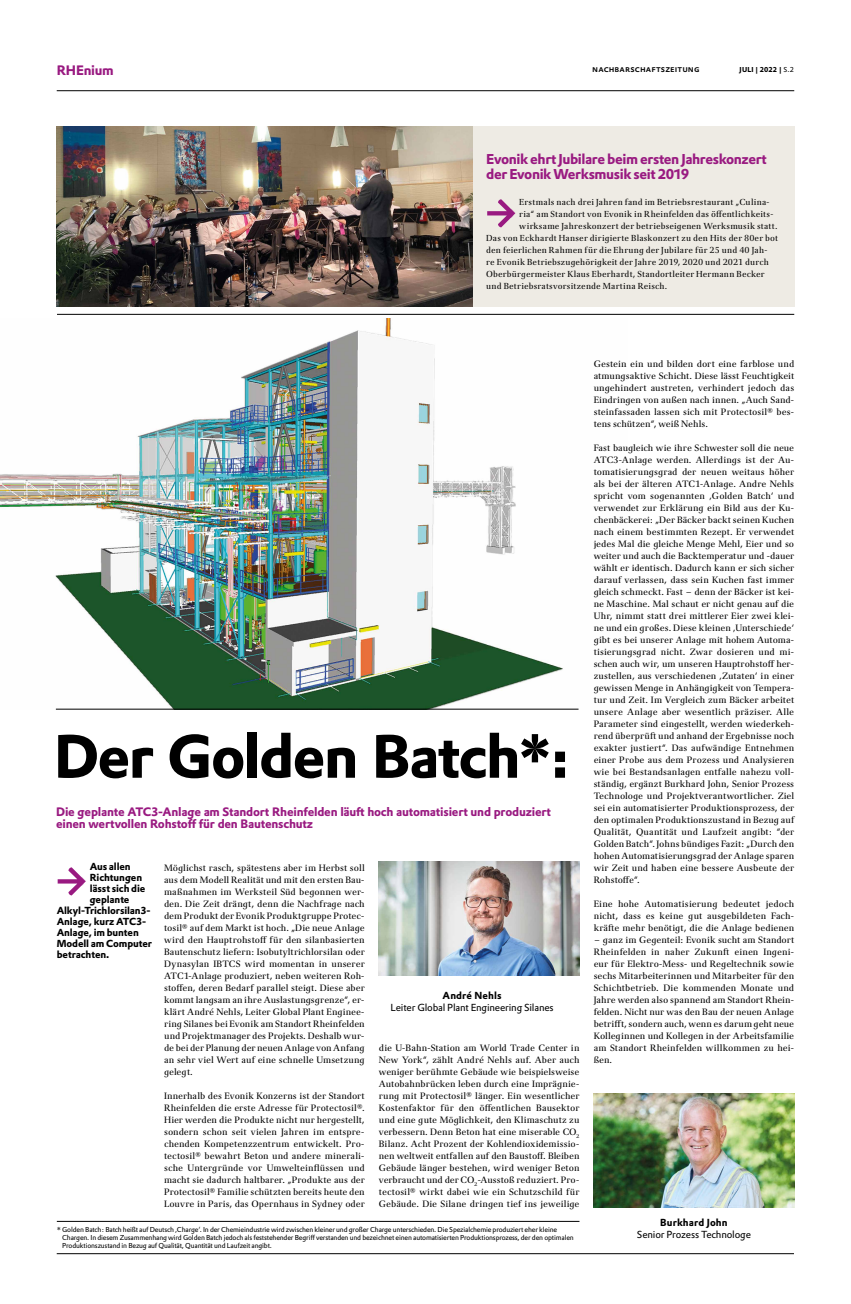
<style>
.page{position:relative;width:851px;height:1304px;background:#fff}
.page>*{position:absolute;margin:0;border:0;box-sizing:border-box;transform-origin:0 0}
.t1{font:700 60px "Evonik Prokyon";letter-spacing:-.035em;color:#000}
.t2{font:700 14px/15px "Evonik Prokyon";letter-spacing:-.03em;color:#991a81}
.t3{font:700 13.4px "Evonik Prokyon";letter-spacing:-.015em;color:#991a81}
.t4{font:700 12px/12px "Evonik Prokyon";letter-spacing:-.02em;color:#991a81}
.t5{font:700 10px "Evonik Prokyon";letter-spacing:-.01em;color:#000}
.t6{font:10px "Evonik Prokyon";letter-spacing:-.015em;color:#000}
.t7{font:700 10px "Evonik Prokyon";letter-spacing:.01em;color:#000}
.t8{font:9px/12px "Evonik Antares";color:#000;text-align:justify}
.t9{font:500 9px "Evonik Prokyon";letter-spacing:.015em;color:#000}
.t10{font:8.5px "Evonik Antares";letter-spacing:.02em;color:#000}
.t11{font:7px/8px "Evonik Prokyon";letter-spacing:-.02em;color:#000}
.t12{font:700 7px "Evonik Prokyon";letter-spacing:.02em;color:#000}
.s1{font-weight:400}
</style>
<div class="page">
<img style="left:0;top:319px;width:579px;height:390px">
<hr style="left:57px;top:1253px;width:736px;height:1px;background:#000">
<svg style="left:58px;top:867px;width:28px;height:28px"></svg>
<hr style="left:57px;top:91px;width:737px;height:1px;background:#000">
<hr style="left:57px;top:314px;width:737px;height:1px;background:#000">
<div style="left:472px;top:126px;width:322px;height:181px;background:#eeebe4"></div>
<hr style="left:57px;top:1221px;width:522px;height:1px;background:#000">
<img style="left:57px;top:126px;width:415px;height:181px">
<svg style="left:487px;top:199px;width:28px;height:28px"></svg>
<img style="left:593px;top:1093px;width:201px;height:114px">
<img style="left:379px;top:861px;width:200px;height:114px">
<hr style="left:56px;top:709px;width:522px;height:1px;background:#000">
<h3 class="t3" style="left:57px;top:60px;width:59px">RHEnium</h3>
<p class="t9" style="left:592px;top:62px;width:109px">Nachbarschaftszeitung</p>
<p class="t12" style="left:739px;top:64px;width:56px">JULI | 2022 | <span class="s1">S.2</span></p>
<h2 class="t2" style="left:486px;top:150px;width:282px">Evonik ehrt Jubilare beim ersten Jahreskonzert der Evonik Werksmusik seit 2019</h2>
<p class="t10" style="left:519px;top:195px;width:252px">Erstmals nach drei Jahren fand im Betriebsrestaurant „Culina-</p>
<p class="t10" style="left:519px;top:207px;width:256px">ria“ am Standort von Evonik in Rheinfelden das öffentlichkeits-</p>
<p class="t10" style="left:519px;top:219px;width:260px">wirksame Jahreskonzert der betriebseigenen Werksmusik statt.</p>
<p class="t10" style="left:486px;top:231px;width:293px">Das von Eckhardt Hanser dirigierte Blaskonzert zu den Hits der 80er bot</p>
<p class="t10" style="left:486px;top:243px;width:283px">den feierlichen Rahmen für die Ehrung der Jubilare für 25 und 40 Jah-</p>
<p class="t10" style="left:486px;top:255px;width:284px">re Evonik Betriebszugehörigkeit der Jahre 2019, 2020 und 2021 durch</p>
<p class="t10" style="left:486px;top:267px;width:280px">Oberbürgermeister Klaus Eberhardt, Standortleiter Hermann Becker</p>
<p class="t10" style="left:486px;top:279px;width:182px">und Betriebsratsvorsitzende Martina Reisch.</p>
<h1 class="t1" style="left:54px;top:708px;width:518px">Der Golden Batch*:</h1>
<h3 class="t4" style="left:56px;top:805px;width:496px">Die geplante ATC3-Anlage am Standort Rheinfelden läuft hoch automatisiert und produziert einen wertvollen Rohstoff für den Bautenschutz</h3>
<p class="t5" style="left:90px;top:859px;width:43px">Aus allen</p>
<p class="t5" style="left:90px;top:870px;width:54px">Richtungen</p>
<p class="t5" style="left:90px;top:881px;width:57px">lässt sich die</p>
<p class="t5" style="left:90px;top:892px;width:41px">geplante</p>
<p class="t5" style="left:57px;top:903px;width:95px">Alkyl-Trichlorsilan3-</p>
<p class="t5" style="left:57px;top:914px;width:91px">Anlage, kurz ATC3-</p>
<p class="t5" style="left:57px;top:925px;width:84px">Anlage, im bunten</p>
<p class="t5" style="left:57px;top:936px;width:97px">Modell am Computer</p>
<p class="t5" style="left:57px;top:947px;width:54px">betrachten.</p>
<p class="t8" style="left:164px;top:861px;width:202px">Möglichst rasch, spätestens aber im Herbst soll aus dem Modell Realität und mit den ersten Bau&shy;maßnahmen im Werksteil Süd begonnen wer&shy;den. Die Zeit drängt, denn die Nachfrage nach dem Produkt der Evonik Produktgruppe Protec&shy;tosil® auf dem Markt ist hoch. „Die neue Anlage wird den Hauptrohstoff für den silanbasierten Bautenschutz liefern: Isobutyltrichlorsilan oder Dynasylan IBTCS wird momentan in unserer ATC1-Anlage produziert, neben weiteren Roh&shy;stoffen, deren Bedarf parallel steigt. Diese aber kommt langsam an ihre Auslastungsgrenze“, er&shy;klärt André Nehls, Leiter Global Plant Enginee&shy;ring Silanes bei Evonik am Standort Rheinfelden und Projektmanager des Projekts. Deshalb wur&shy;de bei der Planung der neuen Anlage von Anfang an sehr viel Wert auf eine schnelle Umsetzung gelegt.</p>
<p class="t8" style="left:164px;top:1089px;width:202px">Innerhalb des Evonik Konzerns ist der Standort Rheinfelden die erste Adresse für Protectosil®.<br>Hier werden die Produkte nicht nur hergestellt, sondern schon seit vielen Jahren im entspre&shy;chenden Kompetenzzentrum entwickelt. Pro&shy;tectosil® bewahrt Beton und andere minerali&shy;sche Untergründe vor Umwelteinflüssen und macht sie dadurch haltbarer. „Produkte aus der Protectosil® Familie schützten bereits heute den Louvre in Paris, das Opernhaus in Sydney oder</p>
<p class="t7" style="left:442px;top:987px;width:60px">André Nehls</p>
<p class="t6" style="left:390px;top:999px;width:165px">Leiter Global Plant Engineering Silanes</p>
<p class="t8" style="left:379px;top:1041px;width:202px">die U-Bahn-Station am World Trade Center in New York“, zählt André Nehls auf. Aber auch weniger berühmte Gebäude wie beispielsweise Autobahnbrücken leben durch eine Imprägnie&shy;rung mit Protectosil® länger. Ein wesentlicher Kostenfaktor für den öffentlichen Bausektor und eine gute Möglichkeit, den Klimaschutz zu verbessern. Denn Beton hat eine miserable CO<sub>2<br></sub>Bilanz. Acht Prozent der Kohlendioxidemissio&shy;nen weltweit entfallen auf den Baustoff. Bleiben Gebäude länger bestehen, wird weniger Beton verbraucht und der CO<sub>2</sub>-Ausstoß reduziert. Pro&shy;tectosil® wirkt dabei wie ein Schutzschild für Gebäude. Die Silane dringen tief ins jeweilige</p>
<p class="t11" style="left:62px;top:1225px;width:513px;text-indent:-5px">* Golden Batch: Batch heißt auf Deutsch ‚Charge‘. In der Chemieindustrie wird zwischen kleiner und großer Charge unterschieden. Die Spezialchemie produziert eher kleine<br>Chargen. In diesem Zusammenhang wird Golden Batch jedoch als feststehender Begriff verstanden und bezeichnet einen automatisierten Produktionsprozess, der den optimalen<br>Produktionszustand in Bezug auf Qualität, Quantität und Laufzeit angibt.</p>
<p class="t8" style="left:593px;top:357px;width:202px">Gestein ein und bilden dort eine farblose und atmungsaktive Schicht. Diese lässt Feuchtigkeit ungehindert austreten, verhindert jedoch das Eindringen von außen nach innen. „Auch Sand&shy;steinfassaden lassen sich mit Protectosil® bes&shy;tens schützen“, weiß Nehls.</p>
<p class="t8" style="left:593px;top:441px;width:202px">Fast baugleich wie ihre Schwester soll die neue ATC3-Anlage werden. Allerdings ist der Au&shy;tomatisierungsgrad der neuen weitaus höher als bei der älteren ATC1-Anlage. Andre Nehls spricht vom sogenannten ‚Golden Batch‘ und verwendet zur Erklärung ein Bild aus der Ku&shy;chenbäckerei: „Der Bäcker backt seinen Kuchen nach einem bestimmten Rezept. Er verwendet jedes Mal die gleiche Menge Mehl, Eier und so weiter und auch die Backtemperatur und -dauer wählt er identisch. Dadurch kann er sich sicher darauf verlassen, dass sein Kuchen fast immer gleich schmeckt. Fast – denn der Bäcker ist kei&shy;ne Maschine. Mal schaut er nicht genau auf die Uhr, nimmt statt drei mittlerer Eier zwei klei&shy;ne und ein großes. Diese kleinen ‚Unterschiede‘ gibt es bei unserer Anlage mit hohem Automa&shy;tisierungsgrad nicht. Zwar dosieren und mi&shy;schen auch wir, um unseren Hauptrohstoff her&shy;zustellen, aus verschiedenen ‚Zutaten‘ in einer gewissen Menge in Anhängigkeit von Tempera&shy;tur und Zeit. Im Vergleich zum Bäcker arbeitet unsere Anlage aber wesentlich präziser. Alle Parameter sind eingestellt, werden wiederkeh&shy;rend überprüft und anhand der Ergebnisse noch exakter justiert“. Das aufwändige Entnehmen einer Probe aus dem Prozess und Analysieren wie bei Bestandsanlagen entfalle nahezu voll&shy;ständig, ergänzt Burkhard John, Senior Prozess Technologe und Projektverantwortlicher. Ziel sei ein automatisierter Produktionsprozess, der den optimalen Produktionszustand in Bezug auf Qualität, Quantität und Laufzeit angibt: “der Golden Batch“. Johns bündiges Fazit: „Durch den hohen Automatisierungsgrad der Anlage sparen wir Zeit und haben eine bessere Ausbeute der Rohstoffe“.</p>
<p class="t8" style="left:593px;top:897px;width:202px">Eine hohe Automatisierung bedeutet jedoch nicht, dass es keine gut ausgebildeten Fach&shy;kräfte mehr benötigt, die die Anlage bedienen</p>
<p class="t8" style="left:593px;top:933px;width:202px">– ganz im Gegenteil: Evonik sucht am Standort Rheinfelden in naher Zukunft einen Ingeni&shy;eur für Elektro-Mess- und Regeltechnik sowie sechs Mitarbeiterinnen und Mitarbeiter für den Schichtbetrieb. Die kommenden Monate und Jahre werden also spannend am Standort Rhein&shy;felden. Nicht nur was den Bau der neuen Anlage betrifft, sondern auch, wenn es darum geht neue Kolleginnen und Kollegen in der Arbeitsfamilie am Standort Rheinfelden willkommen zu hei&shy;ßen.</p>
<p class="t7" style="left:660px;top:1215px;width:69px">Burkhard John</p>
<p class="t6" style="left:637px;top:1227px;width:115px">Senior Prozess Technologe</p>
</div>
